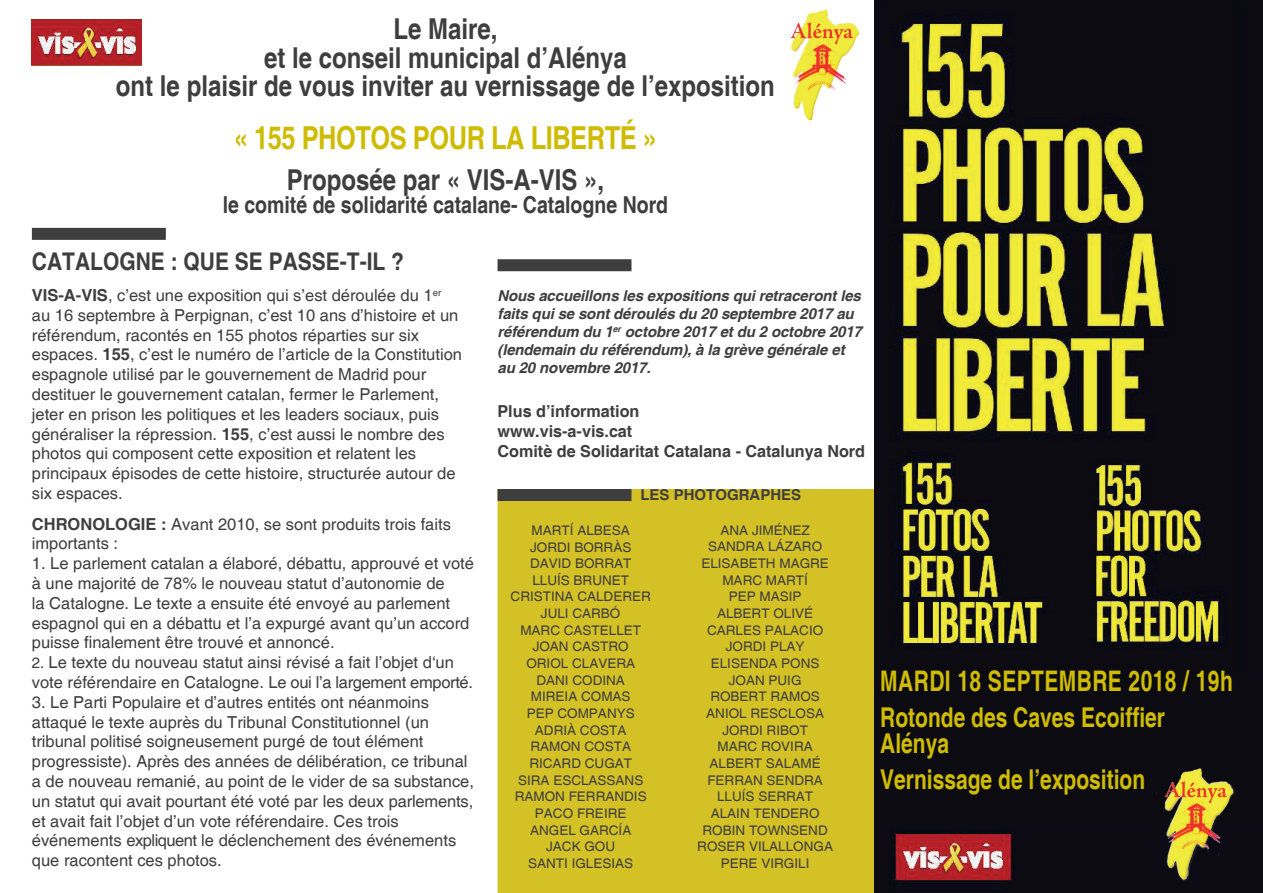
<style>
.page{position:relative;width:1263px;height:893px;background:#fff}
.page>*{position:absolute;margin:0;border:0;box-sizing:border-box;transform-origin:0 0}
.t1{font:700 31.65px "Helvetica";letter-spacing:-.02em;color:#cfbc02;scale:.81 1}
.t2{font:700 28.8px/28.8px "Helvetica";color:#3e3e3f;text-align:center;scale:.83 1}
.t3{font:700 28.35px "Helvetica";letter-spacing:.02em;color:#cfbc02;scale:.74 1}
.t4{font:700 27.3px/25.2px "Helvetica";color:#cfbc02;scale:.77 1}
.t5{font:700 24.3px "Helvetica";color:#3e3e3f;scale:.86 1}
.t6{font:700 23.4px "Helvetica";color:#3e3e3f;scale:.83 1}
.t7{font:16.5px/19.8px "Helvetica";color:#3e3e3f}
.t8{font:700 16.5px/19.8px "Helvetica";color:#3e3e3f}
.t9{font:italic 700 15px/18px "Helvetica";letter-spacing:-.01em;color:#3e3e3f}
.t10{font:700 15px "Helvetica";color:#3e3e3f}
.t11{font:13.2px/16.6px "Helvetica";color:#3e3e3f;text-align:center}
.s1{font-weight:700}
.s2{font-size:15px}
</style>
<div class="page">
<div style="left:497px;top:489px;width:378px;height:404px;background:#d4c126"></div>
<img style="left:875px;top:0;width:388px;height:893px">
<div style="left:880px;top:676px;width:383px;height:150px;background:#0c0b12"></div>
<img style="left:1157px;top:768px;width:85px;height:120px">
<div style="left:32px;top:228px;width:134px;height:12px;background:#3e3e3f"></div>
<div style="left:497px;top:489px;width:134px;height:12px;background:#3e3e3f"></div>
<div style="left:497px;top:259px;width:134px;height:12px;background:#3e3e3f"></div>
<img style="left:791px;top:9px;width:69px;height:112px">
<img style="left:32px;top:20px;width:110px;height:45px">
<h2 class="t2" style="left:116px;top:16px;width:795px">Le Maire,<br>et le conseil municipal d’Alénya<br>ont le plaisir de vous inviter au vernissage de l’exposition</h2>
<h1 class="t1" style="left:234px;top:118px;width:524px">« 155 PHOTOS POUR LA LIBERTÉ »</h1>
<h2 class="t2" style="left:287px;top:167px;width:384px">Proposée par « VIS-A-VIS »,</h2>
<h3 class="t6" style="left:223px;top:191px;width:538px">le comité de solidarité catalane- Catalogne Nord</h3>
<h3 class="t5" style="left:32px;top:247px;width:434px">CATALOGNE : QUE SE PASSE-T-IL ?</h3>
<p class="t7" style="left:32px;top:286px;width:432px"><span class="s1">VIS-A-VIS</span>, c’est une exposition qui s’est déroulée du 1<sup>er </sup>au 16 septembre à Perpignan, c’est 10 ans d’histoire et un référendum, racontés en 155 photos réparties sur six espaces. <span class="s1">155</span>, c’est le numéro de l’article de la Constitution espagnole utilisé par le gouvernement de Madrid pour destituer le gouvernement catalan, fermer le Parlement, jeter en prison les politiques et les leaders sociaux, puis généraliser la répression. <span class="s1">155</span>, c’est aussi le nombre des photos qui composent cette exposition et relatent les principaux épisodes de cette histoire, structurée autour de six espaces.</p>
<p class="t7" style="left:32px;top:515px;width:421px"><span class="s1">CHRONOLOGIE :</span> Avant 2010, se sont produits trois faits importants :</p>
<p class="t7" style="left:32px;top:554px;width:444px">1. Le parlement catalan a élaboré, débattu, approuvé et voté à une majorité de 78% le nouveau statut d’autonomie de<br>la Catalogne. Le texte a ensuite été envoyé au parlement espagnol qui en a débattu et l’a expurgé avant qu’un accord puisse finalement être trouvé et annoncé.</p>
<p class="t7" style="left:32px;top:653px;width:443px"><span class="s2">2.</span> Le texte du nouveau statut ainsi révisé a fait l’objet d‘un vote référendaire en Catalogne. Le oui l’a largement emporté.</p>
<p class="t7" style="left:32px;top:693px;width:444px">3. Le Parti Populaire et d’autres entités ont néanmoins attaqué le texte auprès du Tribunal Constitutionnel (un tribunal politisé soigneusement purgé de tout élément progressiste). Après des années de délibération, ce tribunal a de nouveau remanié, au point de le vider de sa substance, un statut qui avait pourtant été voté par les deux parlements, et avait fait l’objet d’un vote référendaire. Ces trois événements expliquent le déclenchement des événements que racontent ces photos.</p>
<p class="t9" style="left:497px;top:288px;width:366px">Nous accueillons les expositions qui retraceront les faits qui se sont déroulés du 20 septembre 2017 au référendum du 1<sup>er</sup> octobre 2017 et du 2 octobre 2017 (lendemain du référendum), à la grève générale et au 20 novembre 2017.</p>
<p class="t8" style="left:497px;top:402px;width:369px">Plus d’information<br>www.vis-a-vis.cat<br>Comitè de Solidaritat Catalana - Catalunya Nord</p>
<p class="t10" style="left:640px;top:485px;width:162px">LES PHOTOGRAPHES</p>
<p class="t11" style="left:511px;top:522px;width:142px">MARTÍ ALBESA<br>JORDI BORRÀS<br>DAVID BORRAT<br>LLUÍS BRUNET<br>CRISTINA CALDERER<br>JULI CARBÓ<br>MARC CASTELLET<br>JOAN CASTRO<br>ORIOL CLAVERA<br>DANI CODINA<br>MIREIA COMAS<br>PEP COMPANYS<br>ADRIÀ COSTA<br>RAMON COSTA<br>RICARD CUGAT<br>SIRA ESCLASSANS<br>RAMON FERRANDIS<br>PACO FREIRE<br>ANGEL GARCÍA<br>JACK GOU<br>SANTI IGLESIAS</p>
<p class="t11" style="left:697px;top:522px;width:137px">ANA JIMÉNEZ<br>SANDRA LÁZARO<br>ELISABETH MAGRE<br>MARC MARTÍ<br>PEP MASIP<br>ALBERT OLIVÉ<br>CARLES PALACIO<br>JORDI PLAY<br>ELISENDA PONS<br>JOAN PUIG<br>ROBERT RAMOS<br>ANIOL RESCLOSA<br>JORDI RIBOT<br>MARC ROVIRA<br>ALBERT SALAMÉ<br>FERRAN SENDRA<br>LLUÍS SERRAT<br>ALAIN TENDERO<br>ROBIN TOWNSEND<br>ROSER VILALLONGA<br>PERE VIRGILI</p>
<h3 class="t3" style="left:880px;top:664px;width:478px">MARDI 18 SEPTEMBRE 2018 / 19h</h3>
<h3 class="t4" style="left:880px;top:706px;width:371px">Rotonde des Caves Ecoiffier<br>Alénya</h3>
<h3 class="t4" style="left:880px;top:768px;width:346px">Vernissage de l’exposition</h3>
</div>
